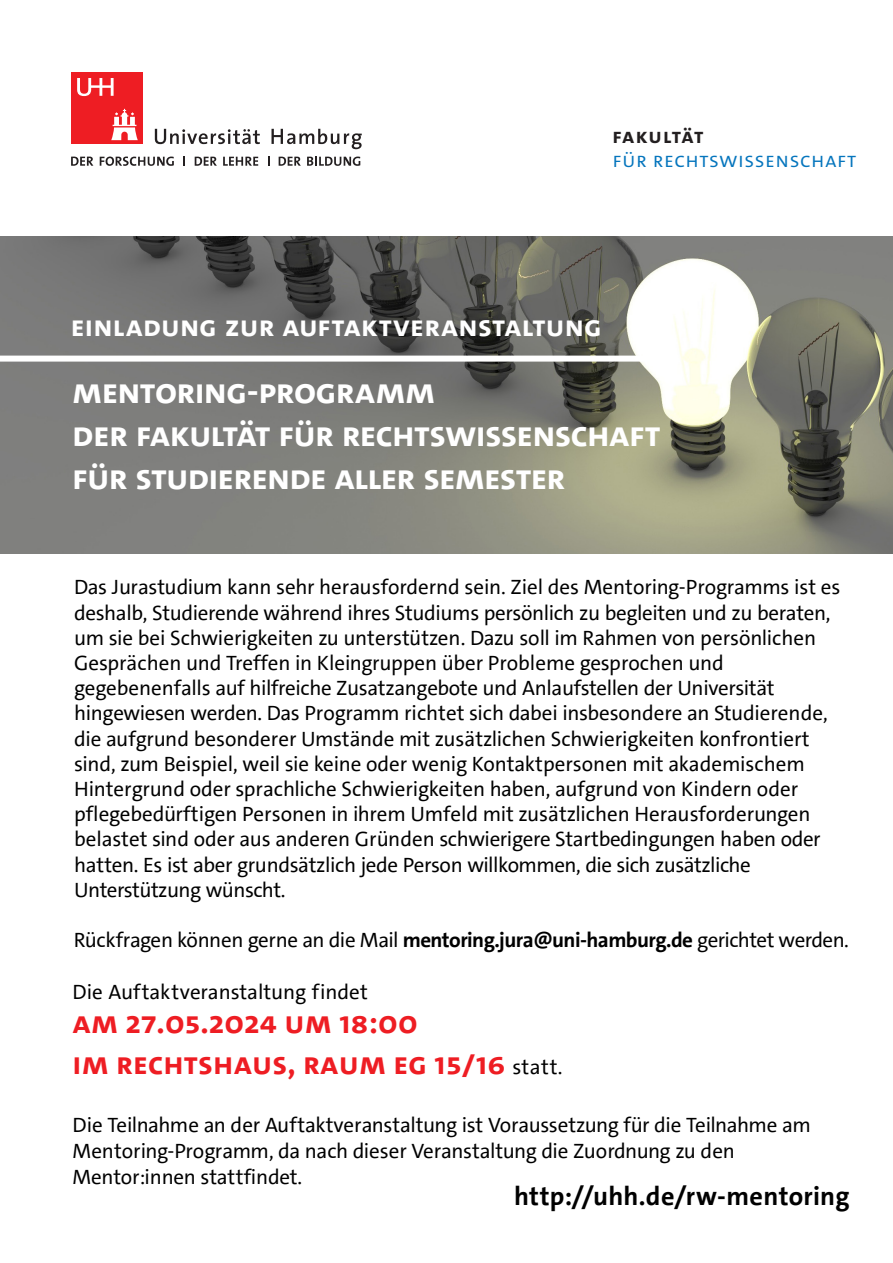
<style>
.page{position:relative;width:893px;height:1263px;background:#fff}
.page>*{position:absolute;margin:0;border:0;box-sizing:border-box;transform-origin:0 0}
.UHH_Veranstaltung{font:36px/43.2px "The Sans UHH Bold Caps";letter-spacing:-.025em;color:#fff}
.UHH_Veranstaltung-2{font:32.25px/41px "The Sans UHH Bold Caps";letter-spacing:.005em;color:#ee1d23}
.UHH_Veranstaltung-3{font:30px "The Sans UHH Bold Caps";letter-spacing:.01em;color:#fff}
.UHH_Veranstaltung-4{font:700 26.25px "The Sans UHH";letter-spacing:.01em;color:#000}
.t1{font:21.45px/24.5px "The Sans UHH Semi Light Caps";letter-spacing:.025em;color:#0575bd}
.UHH_Veranstaltung-5{font:21px/25.2px "The Sans UHH";letter-spacing:-.01em;color:#000}
.UHH_Veranstaltung-6{font:21px "The Sans UHH";letter-spacing:-.03em;color:#000}
.s1{font-family:"The Sans UHH Bold Caps";color:#231f20}
.s2{font-style:inherit}
.s3{font-weight:700}
.s4{font-family:"The Sans UHH";font-size:21px;color:#000}
</style>
<div class="page">
<img style="left:0;top:237px;width:893px;height:317px">
<svg style="left:155px;top:129px;width:105px;height:15px"></svg>
<svg style="left:271px;top:129px;width:91px;height:20px"></svg>
<div style="left:71px;top:73px;width:71px;height:71px;background:#ee1d23"></div>
<svg style="left:111px;top:109px;width:27px;height:31px"></svg>
<svg style="left:77px;top:78px;width:37px;height:18px"></svg>
<svg style="left:71px;top:157px;width:22px;height:9px"></svg>
<svg style="left:100px;top:157px;width:74px;height:9px"></svg>
<svg style="left:195px;top:157px;width:22px;height:9px"></svg>
<svg style="left:223px;top:157px;width:35px;height:9px"></svg>
<svg style="left:279px;top:157px;width:22px;height:9px"></svg>
<svg style="left:307px;top:157px;width:53px;height:9px"></svg>
<div style="left:0;top:356px;width:662px;height:6px;background:#fff"></div>
<p class="t1" style="left:612px;top:124px;width:245px"><span class="s1">fakultät<br></span>für rechtswissenschaft</p>
<p class="UHH_Veranstaltung-3" style="left:71px;top:306px;width:532px">Einladung zur Auftaktveranstaltung</p>
<p class="UHH_Veranstaltung" style="left:72px;top:369px;width:590px">Mentoring-Programm<br>der Fakultät für Rechtswissenschaft für Studierende aller Semester</p>
<p class="UHH_Veranstaltung-5" style="left:74px;top:575px;width:768px">Das Jurastudium kann sehr herausfordernd sein. Ziel des Mentoring-Programms ist es deshalb, Studierende während ihres Studiums persönlich zu begleiten und zu beraten, um sie bei Schwierigkeiten zu unterstützen. Dazu soll im Rahmen von persönlichen Gesprächen und Treffen in Kleingruppen über Probleme gesprochen und gegebenenfalls auf hilfreiche Zusatzangebote und Anlaufstellen der Universität hingewiesen werden. Das Programm richtet sich dabei insbesondere an Studierende, die aufgrund besonderer Umstände mit zusätzlichen Schwierigkeiten konfrontiert sind, zum Beispiel<span class="s2">,</span> weil sie keine oder wenig Kontaktpersonen mit akademischem Hintergrund oder sprachliche Schwierigkeiten haben, aufgrund von Kindern oder pflegebedürftigen Personen in ihrem Umfeld mit zusätzlichen Herausforderungen belastet sind oder aus anderen Gründen schwierigere Startbedingungen haben oder hatten. Es ist aber grundsätzlich jede Person willkommen, die sich zusätzliche Unterstützung wünscht.</p>
<p class="UHH_Veranstaltung-6" style="left:74px;top:927px;width:776px">Rückfragen können gerne an die Mail <span class="s3">mentoring.jura@uni-hamburg.de</span> gerichtet werden.</p>
<p class="UHH_Veranstaltung-5" style="left:73px;top:979px;width:297px">Die Auftaktveranstaltung findet</p>
<p class="UHH_Veranstaltung-2" style="left:73px;top:1001px;width:491px">am 27.05.2024 um 18:00<br>im Rechtshaus, Raum EG 15/16 <span class="s4">statt.</span></p>
<p class="UHH_Veranstaltung-5" style="left:73px;top:1112px;width:740px;line-height:25.9px">Die Teilnahme an der Auftaktveranstaltung ist Voraussetzung für die Teilnahme am<br>Mentoring-Programm, da nach dieser Veranstaltung die Zuordnung zu den<br>Mentor:innen stattfindet.</p>
<p class="UHH_Veranstaltung-4" style="left:514px;top:1179px;width:337px">http://uhh.de/rw-mentoring</p>
</div>
